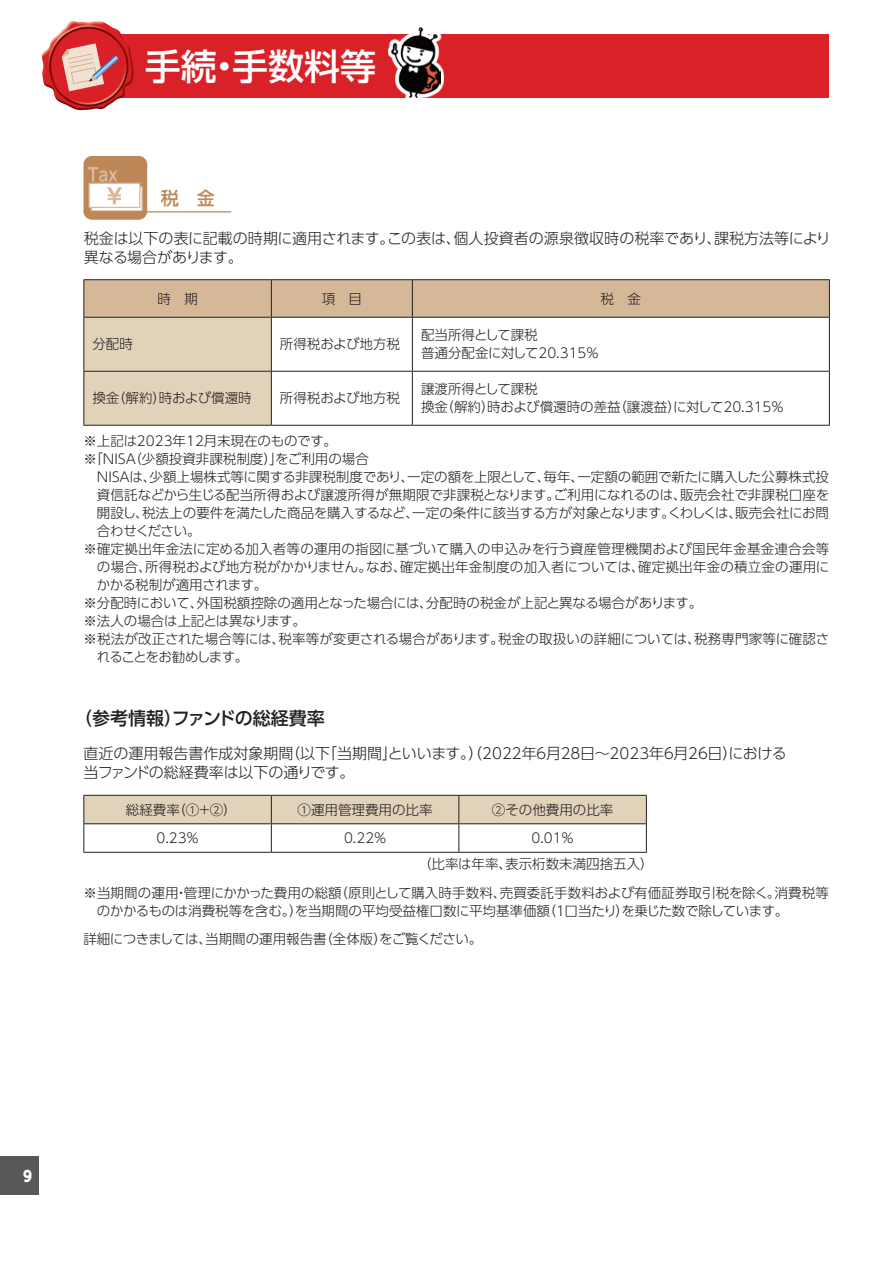
<style>
.page{position:relative;width:893px;height:1263px;background:#fff}
.page>*{position:absolute;margin:0;border:0;box-sizing:border-box;transform-origin:0 0}
.t1{font:500 36px "UD Shin Go Pro";color:#fff}
.t2{font:500 18px "UD Shin Go Pro";color:#231f20}
.t3{font:500 18px "UD Shin Go Pro";color:#be8757}
.t4{font:300 15px/18.8px "UD Shin Go Pro";color:#231f20}
.t5{font:800 15px "UD Shin Go Pro";color:#fff;scale:.9 1}
.t6{font:300 13.5px/18px "UD Shin Go Pro";color:#231f20}
.t7{font:300 13.5px "UD Shin Go Pro";letter-spacing:-.02em;color:#231f20}
.t8{font:300 13.5px "UD Shin Go Pro";letter-spacing:-.035em;color:#231f20}
.t9{font:300 13.5px "UD Shin Go Pro";letter-spacing:-.085em;color:#231f20}
.t10{font:300 13.5px "UD Shin Go Pro";letter-spacing:-.04em;color:#231f20}
</style>
<div class="page">
<div style="left:0;top:1157px;width:38px;height:38px;background:#57585a"></div>
<div style="left:83px;top:156px;width:64px;height:64px;background:#be8757;border-radius:9px"></div>
<div style="left:91px;top:187px;width:51px;height:24px;background:linear-gradient(to right,#fff,#fff)"></div>
<div style="left:91px;top:186px;width:52px;height:26px;border:1px solid #daba9d"></div>
<div style="left:89px;top:183px;width:51px;height:24px;background:#fff"></div>
<div style="left:89px;top:183px;width:51px;height:25px;border:1px solid #daba9d"></div>
<svg style="left:88px;top:167px;width:34px;height:37px"></svg>
<hr style="left:83px;top:211px;width:148px;height:1px;background:#be8757">
<svg style="left:84px;top:280px;width:745px;height:145px"></svg>
<hr style="left:83px;top:279px;width:188px;height:1px;background:#231f20">
<hr style="left:83px;top:280px;width:1px;height:37px;background:#231f20">
<hr style="left:271px;top:279px;width:141px;height:1px;background:#231f20">
<hr style="left:271px;top:280px;width:1px;height:37px;background:#231f20">
<hr style="left:412px;top:279px;width:418px;height:1px;background:#231f20">
<hr style="left:412px;top:280px;width:1px;height:37px;background:#231f20">
<hr style="left:829px;top:280px;width:1px;height:37px;background:#231f20">
<hr style="left:83px;top:317px;width:188px;height:1px;background:#231f20">
<hr style="left:83px;top:318px;width:1px;height:53px;background:#231f20">
<hr style="left:271px;top:317px;width:141px;height:1px;background:#231f20">
<hr style="left:271px;top:318px;width:1px;height:53px;background:#231f20">
<hr style="left:412px;top:317px;width:418px;height:1px;background:#231f20">
<hr style="left:412px;top:318px;width:1px;height:53px;background:#231f20">
<hr style="left:829px;top:318px;width:1px;height:53px;background:#231f20">
<hr style="left:83px;top:371px;width:188px;height:1px;background:#231f20">
<hr style="left:83px;top:372px;width:1px;height:53px;background:#231f20">
<hr style="left:271px;top:371px;width:141px;height:1px;background:#231f20">
<hr style="left:271px;top:372px;width:1px;height:53px;background:#231f20">
<hr style="left:412px;top:371px;width:418px;height:1px;background:#231f20">
<hr style="left:412px;top:372px;width:1px;height:53px;background:#231f20">
<hr style="left:829px;top:372px;width:1px;height:53px;background:#231f20">
<hr style="left:83px;top:425px;width:188px;height:1px;background:#231f20">
<hr style="left:271px;top:425px;width:141px;height:1px;background:#231f20">
<hr style="left:412px;top:425px;width:418px;height:1px;background:#231f20">
<svg style="left:83px;top:795px;width:564px;height:57px"></svg>
<hr style="left:83px;top:852px;width:188px;height:1px;background:#231f20">
<hr style="left:271px;top:852px;width:188px;height:1px;background:#231f20">
<hr style="left:459px;top:852px;width:188px;height:1px;background:#231f20">
<div style="left:83px;top:34px;width:740px;height:64px;background:#da2128"></div>
<hr style="left:825px;top:34px;width:4px;height:64px;background:#da2128">
<img style="left:42px;top:21px;width:92px;height:90px">
<svg style="left:62px;top:43px;width:57px;height:48px"></svg>
<svg style="left:388px;top:27px;width:56px;height:63px"></svg>
<img style="left:391px;top:28px;width:50px;height:70px">
<h1 class="t1" style="left:145px;top:37px;width:233px">手続・手数料等</h1>
<h2 class="t3" style="left:161px;top:184px;width:55px">税　金</h2>
<p class="t4" style="left:84px;top:229px;width:749px">税金は以下の表に記載の時期に適用されます。この表は、個人投資者の源泉徴収時の税率であり、課税方法等により異なる場合があります。</p>
<p class="t6" style="left:157px;top:289px;width:42px">時　期</p>
<p class="t6" style="left:322px;top:289px;width:42px">項　目</p>
<p class="t6" style="left:601px;top:289px;width:42px">税　金</p>
<p class="t6" style="left:92px;top:335px;width:42px">分配時</p>
<p class="t6" style="left:280px;top:335px;width:122px">所得税および地方税</p>
<p class="t6" style="left:421px;top:326px;width:180px">配当所得として課税<br>普通分配金に対して20.315％</p>
<p class="t6" style="left:92px;top:389px;width:161px">換金（解約）時および償還時</p>
<p class="t6" style="left:280px;top:389px;width:122px">所得税および地方税</p>
<p class="t6" style="left:421px;top:380px;width:365px">譲渡所得として課税<br>換金（解約）時および償還時の差益（譲渡益）に対して20.315％</p>
<p class="t6" style="left:83px;top:431px;width:255px">※上記は2023年12月末現在のものです。</p>
<p class="t6" style="left:83px;top:449px;width:287px">※「ＮＩＳＡ（少額投資非課税制度）」をご利用の場合</p>
<p class="t6" style="left:96px;top:467px;width:735px">ＮＩＳＡは、少額上場株式等に関する非課税制度であり、一定の額を上限として、毎年、一定額の範囲で新たに購入した公募株式投</p>
<p class="t6" style="left:97px;top:485px;width:734px">資信託などから生じる配当所得および譲渡所得が無期限で非課税となります。ご利用になれるのは、販売会社で非課税口座を</p>
<p class="t7" style="left:97px;top:502px;width:734px">開設し、税法上の要件を満たした商品を購入するなど、一定の条件に該当する方が対象となります。くわしくは、販売会社にお問</p>
<p class="t10" style="left:97px;top:520px;width:105px">合わせください。</p>
<p class="t6" style="left:83px;top:539px;width:747px">※確定拠出年金法に定める加入者等の運用の指図に基づいて購入の申込みを行う資産管理機関および国民年金基金連合会等</p>
<p class="t6" style="left:97px;top:557px;width:734px">の場合、所得税および地方税がかかりません。なお、確定拠出年金制度の加入者については、確定拠出年金の積立金の運用に</p>
<p class="t8" style="left:97px;top:574px;width:172px">かかる税制が適用されます。</p>
<p class="t6" style="left:83px;top:593px;width:620px">※分配時において、外国税額控除の適用となった場合には、分配時の税金が上記と異なる場合があります。</p>
<p class="t7" style="left:83px;top:610px;width:224px">※法人の場合は上記とは異なります。</p>
<p class="t6" style="left:83px;top:629px;width:747px">※税法が改正された場合等には、税率等が変更される場合があります。税金の取扱いの詳細については、税務専門家等に確認さ</p>
<p class="t9" style="left:97px;top:646px;width:153px">れることをお勧めします。</p>
<h2 class="t2" style="left:74px;top:704px;width:252px">（参考情報）ファンドの総経費率</h2>
<p class="t4" style="left:83px;top:744px;width:705px">直近の運用報告書作成対象期間（以下「当期間」といいます。）（2022年６月28日～2023年６月26日）における当ファンドの総経費率は以下の通りです。</p>
<p class="t6" style="left:126px;top:800px;width:112px">総経費率（①＋②）</p>
<p class="t6" style="left:298px;top:800px;width:137px">①運用管理費用の比率</p>
<p class="t6" style="left:492px;top:800px;width:123px">②その他費用の比率</p>
<p class="t6" style="left:157px;top:828px;width:44px">0.23％</p>
<p class="t6" style="left:344px;top:828px;width:44px">0.22％</p>
<p class="t6" style="left:418px;top:824px;width:237px;line-height:26.2px;text-indent:114px">0.01％<br>（比率は年率、表示桁数未満四捨五入）</p>
<p class="t6" style="left:97px;top:883px;width:733px;text-indent:-14px">※当期間の運用・管理にかかった費用の総額（原則として購入時手数料、売買委託手数料および有価証券取引税を除く。消費税等のかかるものは消費税等を含む。）を当期間の平均受益権口数に平均基準価額（１口当たり）を乗じた数で除しています。</p>
<p class="t6" style="left:83px;top:930px;width:400px">詳細につきましては、当期間の運用報告書（全体版）をご覧ください。</p>
<p class="t5" style="left:23px;top:1163px;width:11px">9</p>
</div>
